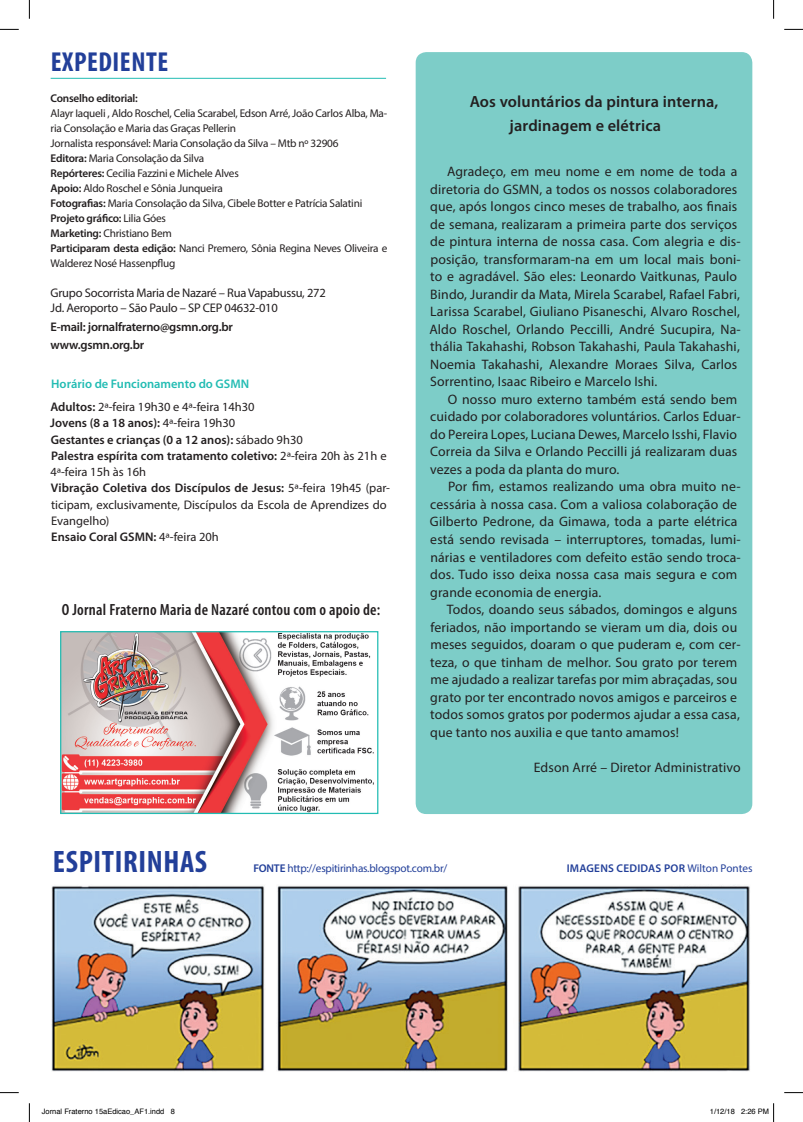
<style>
.page{position:relative;width:803px;height:1122px;background:#fff}
.page>*{position:absolute;margin:0;border:0;box-sizing:border-box;transform-origin:0 0}
.t1{font:700 condensed 31.12px "Myriad Pro";letter-spacing:.02em;color:#223f99}
.t2{font:700 condensed 27.5px "Myriad Pro";letter-spacing:.02em;color:#223f99}
.texto{font:600 16.25px/23.8px "Myriad Pro";letter-spacing:.01em;color:#231f20}
.t3{font:600 condensed 16.25px "Myriad Pro";letter-spacing:.015em;color:#231f20}
.texto-2{font:13.75px/17.5px "Myriad Pro";letter-spacing:.01em;color:#231f20}
.texto-3{font:12.5px/16.2px "Myriad Pro";letter-spacing:-.005em;color:#231f20}
.texto-4{font:600 12.5px/16.2px "Myriad Pro";color:#231f20}
.Paragraph_Style_1{font:600 12.5px "Myriad Pro";letter-spacing:-.02em;color:#231f20}
.texto-5{font:600 12.5px "Myriad Pro";color:#22bcb3}
.texto-6{font:11.25px/15px "Myriad Pro";letter-spacing:-.02em;color:#231f20}
.texto-7{font:600 11.25px "Myriad Pro";letter-spacing:-.02em;color:#231f20}
.t4{font:11.25px "Myriad Pro";letter-spacing:-.02em;color:#223f99}
.t5{font:600 11.25px "Myriad Pro";letter-spacing:.02em;color:#223f99}
.t6{font:7.5px "Helvetica";color:#000}
.s1{font-weight:600}
.s2{font-weight:400}
</style>
<div class="page">
<hr style="left:51px;top:78px;width:335px;height:1px;background:#22bcb3">
<img style="left:62px;top:633px;width:312px;height:179px">
<div style="left:60px;top:631px;width:318px;height:183px;border:1px solid #22bcb3"></div>
<img style="left:52px;top:885px;width:698px;height:186px">
<div style="left:416px;top:52px;width:336px;height:762px;background:#7dcdc8;border-radius:11px"></div>
<svg style="left:0;top:29px;width:19px;height:1px"></svg>
<svg style="left:784px;top:29px;width:19px;height:1px"></svg>
<svg style="left:0;top:1092px;width:19px;height:1px"></svg>
<svg style="left:784px;top:1092px;width:19px;height:1px"></svg>
<svg style="left:29px;top:0;width:1px;height:19px"></svg>
<svg style="left:29px;top:1103px;width:1px;height:19px"></svg>
<svg style="left:773px;top:0;width:1px;height:19px"></svg>
<svg style="left:773px;top:1103px;width:1px;height:19px"></svg>
<p class="t2" style="left:51px;top:47px;width:119px">EXPEDIENTE</p>
<p class="texto-7" style="left:51px;top:92px;width:89px">Conselho editorial:</p>
<p class="texto-6" style="left:51px;top:106px;width:338px">Alayr Iaqueli , Aldo Roschel, Celia Scarabel, Edson Arré, João Carlos Alba, Ma&shy;ria Consolação e Maria das Graças Pellerin</p>
<p class="texto-6" style="left:51px;top:136px;width:289px">Jornalista responsável: Maria Consolação da Silva – Mtb nº 32906</p>
<p class="texto-6" style="left:51px;top:151px;width:155px"><span class="s1">Editora:</span> Maria Consolação da Silva</p>
<p class="texto-6" style="left:51px;top:166px;width:190px"><span class="s1">Repórteres:</span> Cecilia Fazzini e Michele Alves</p>
<p class="texto-6" style="left:51px;top:181px;width:174px"><span class="s1">Apoio:</span> Aldo Roschel e Sônia Junqueira</p>
<p class="texto-6" style="left:51px;top:196px;width:313px"><span class="s1">Fotografias:</span> Maria Consolação da Silva, Cibele Botter e Patrícia Salatini</p>
<p class="texto-7" style="left:51px;top:212px;width:117px">Projeto gráfico: <span class="s2">Lilia Góes</span></p>
<p class="texto-6" style="left:51px;top:226px;width:123px"><span class="s1">Marketing:</span> Christiano Bem</p>
<p class="texto-6" style="left:51px;top:241px;width:338px"><span class="s1">Participaram desta edição:</span> Nanci Premero, Sônia Regina Neves Oliveira e<br>Walderez Nosé Hassenpflug</p>
<p class="texto-3" style="left:51px;top:285px;width:277px;line-height:15px">Grupo Socorrista Maria de Nazaré – Rua Vapabussu, 272<br>Jd. Aeroporto – São Paulo – SP CEP 04632-010</p>
<p class="Paragraph_Style_1" style="left:51px;top:320px;width:184px">E-mail: jornalfraterno@gsmn.org.br</p>
<p class="Paragraph_Style_1" style="left:51px;top:338px;width:95px">www.gsmn.org.br</p>
<p class="texto-5" style="left:51px;top:377px;width:199px">Horário de Funcionamento do GSMN</p>
<p class="texto-3" style="left:50px;top:399px;width:206px"><span class="s1">Adultos:</span> 2ª-feira 19h30 e 4ª-feira 14h30</p>
<p class="texto-4" style="left:50px;top:415px;width:187px">Jovens (8 a 18 anos): <span class="s2">4ª-feira 19h30</span></p>
<p class="texto-4" style="left:51px;top:431px;width:253px">Gestantes e crianças (0 a 12 anos): <span class="s2">sábado 9h30</span></p>
<p class="texto-4" style="left:50px;top:448px;width:338px">Palestra espírita com tratamento coletivo: <span class="s2">2ª-feira 20h às 21h e<br>4ª-feira 15h às 16h</span></p>
<p class="texto-3" style="left:51px;top:480px;width:341px"><span class="s1">Vibração Coletiva dos Discípulos de Jesus:</span> 5ª-feira 19h45 (par&shy;ticipam, exclusivamente, Discípulos da Escola de Aprendizes do<br>Evangelho)</p>
<p class="texto-4" style="left:51px;top:529px;width:169px">Ensaio Coral GSMN: <span class="s2">4ª-feira 20h</span></p>
<p class="t3" style="left:62px;top:601px;width:320px">O Jornal Fraterno Maria de Nazaré contou com o apoio de:</p>
<p class="texto" style="left:510px;top:90px;width:210px;text-indent:-40px">Aos voluntários da pintura interna, jardinagem e elétrica</p>
<p class="texto-2" style="left:429px;top:163px;width:313px;text-indent:18px">Agradeço, em meu nome e em nome de toda a diretoria do GSMN, a todos os nossos colaboradores que, após longos cinco meses de trabalho, aos finais de semana, realizaram a primeira parte dos serviços de pintura interna de nossa casa. Com alegria e dis&shy;posição, transformaram-na em um local mais boni&shy;to e agradável. São eles: Leonardo Vaitkunas, Paulo Bindo, Jurandir da Mata, Mirela Scarabel, Rafael Fabri, Larissa Scarabel, Giuliano Pisaneschi, Alvaro Roschel, Aldo Roschel, Orlando Peccilli, André Sucupira, Na&shy;thália Takahashi, Robson Takahashi, Paula Takahashi, Noemia Takahashi, Alexandre Moraes Silva, Carlos Sorrentino, Isaac Ribeiro e Marcelo Ishi.</p>
<p class="texto-2" style="left:430px;top:390px;width:312px;text-indent:18px">O nosso muro externo também está sendo bem cuidado por colaboradores voluntários. Carlos Eduar&shy;do Pereira Lopes, Luciana Dewes, Marcelo Isshi, Flavio Correia da Silva e Orlando Peccilli já realizaram duas vezes a poda da planta do muro.</p>
<p class="texto-2" style="left:430px;top:478px;width:312px;text-indent:18px">Por fim, estamos realizando uma obra muito ne&shy;cessária à nossa casa. Com a valiosa colaboração de Gilberto Pedrone, da Gimawa, toda a parte elétrica está sendo revisada – interruptores, tomadas, lumi&shy;nárias e ventiladores com defeito estão sendo troca&shy;dos. Tudo isso deixa nossa casa mais segura e com grande economia de energia.</p>
<p class="texto-2" style="left:430px;top:600px;width:312px;text-indent:17px">Todos, doando seus sábados, domingos e alguns feriados, não importando se vieram um dia, dois ou meses seguidos, doaram o que puderam e, com cer&shy;teza, o que tinham de melhor. Sou grato por terem me ajudado a realizar tarefas por mim abraçadas, sou grato por ter encontrado novos amigos e parceiros e todos somos gratos por podermos ajudar a essa casa, que tanto nos auxilia e que tanto amamos!</p>
<p class="texto-2" style="left:534px;top:758px;width:208px">Edson Arré – Diretor Administrativo</p>
<p class="t1" style="left:53px;top:844px;width:156px">ESPITIRINHAS</p>
<p class="t4" style="left:253px;top:861px;width:195px"><span class="s1">FONTE</span> http://espitirinhas.blogspot.com.br/</p>
<p class="t5" style="left:567px;top:862px;width:187px">IMAGENS CEDIDAS POR <span class="s2">Wilton Pontes</span></p>
<p class="t6" style="left:42px;top:1106px;width:134px">Jornal Fraterno 15aEdicao_AF1.indd 8</p>
<p class="t6" style="left:710px;top:1106px;width:61px">1/12/18 2:26 PM</p>
</div>
